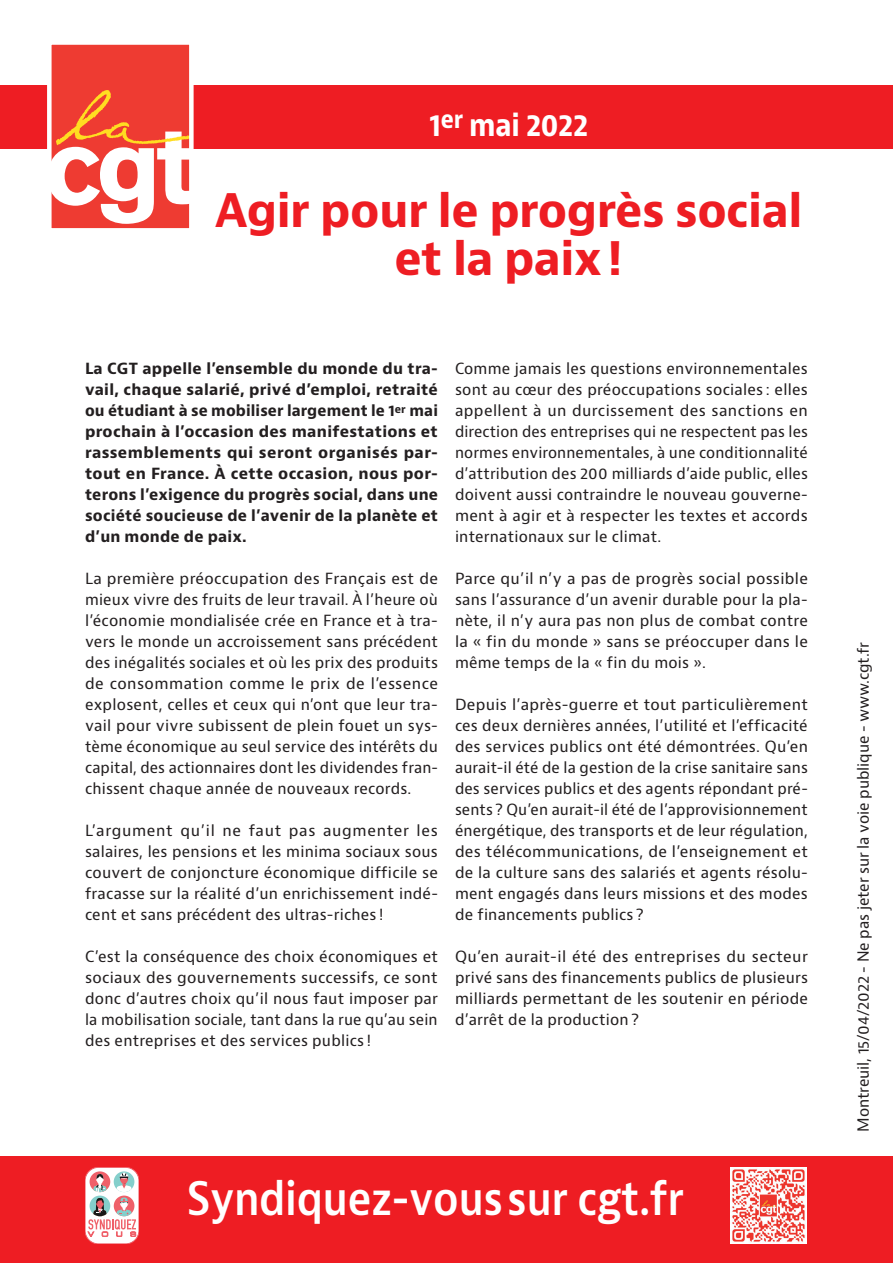
<style>
.page{position:relative;width:893px;height:1263px;background:#fff}
.page>*{position:absolute;margin:0;border:0;box-sizing:border-box;transform-origin:0 0}
.t1{font:700 45px/48px "Bernino Sans";letter-spacing:-.01em;color:#ee1d23;text-align:center}
.t2{font:600 45px "Bernina Sans";letter-spacing:-.01em;color:#fff;scale:.89 1}
.t3{font:700 30px "Bernino Sans";letter-spacing:-.015em;color:#fff;scale:.89 1}
.t4{font:15px/21px "Bernino Sans";letter-spacing:.015em;color:#231f20;text-align:justify}
.t5{font:700 15px/21px "Bernino Sans";letter-spacing:.015em;color:#231f20;text-align:justify}
.t6{font:15px "Bernino Sans";letter-spacing:-.005em;color:#231f20}
</style>
<div class="page">
<div style="left:0;top:85px;width:893px;height:64px;background:#ee1d23"></div>
<div style="left:49px;top:43px;width:142px;height:187px;background:#ee3b32"></div>
<svg style="left:52px;top:90px;width:137px;height:134px"></svg>
<div style="left:47px;top:40px;width:147px;height:193px;border:4px solid #fff"></div>
<div style="left:0;top:1157px;width:893px;height:106px;background:#ee1d23"></div>
<img style="left:730px;top:1167px;width:77px;height:77px">
<div style="left:85px;top:1167px;width:54px;height:77px;background:#fff;border-radius:13px"></div>
<div style="left:85px;top:1167px;width:54px;height:77px;border:1px solid #ef6069;border-radius:13px"></div>
<svg style="left:90px;top:1171px;width:20px;height:21px"></svg>
<svg style="left:114px;top:1171px;width:20px;height:21px"></svg>
<svg style="left:88px;top:1173px;width:48px;height:63px"></svg>
<h2 class="t3" style="left:429px;top:106px;width:180px">1<sup>er</sup> mai 2022</h2>
<h1 class="t1" style="left:215px;top:187px;width:589px">Agir pour le progrès social et la paix!</h1>
<p class="t5" style="left:85px;top:358px;width:355px">La CGT appelle l’ensemble du monde du tra&shy;vail, chaque salarié, privé d’emploi, retraité ou étudiant à se mobiliser largement le 1<sup>er</sup> mai prochain à l’occasion des manifestations et rassemblements qui seront organisés par&shy;tout en France. À cette occasion, nous por&shy;terons l’exigence du progrès social, dans une société soucieuse de l’avenir de la planète et d’un monde de paix.</p>
<p class="t4" style="left:85px;top:568px;width:355px">La première préoccupation des Français est de mieux vivre des fruits de leur travail. À l’heure où l’économie mondialisée crée en France et à tra&shy;vers le monde un accroissement sans précédent des inégalités sociales et où les prix des produits de consommation comme le prix de l’essence explosent, celles et ceux qui n’ont que leur tra&shy;vail pour vivre subissent de plein fouet un sys&shy;tème économique au seul service des intérêts du capital, des actionnaires dont les dividendes fran&shy;chissent chaque année de nouveaux records.</p>
<p class="t4" style="left:85px;top:820px;width:355px">L’argument qu’il ne faut pas augmenter les salaires, les pensions et les minima sociaux sous couvert de conjoncture économique difficile se fracasse sur la réalité d’un enrichissement indé&shy;cent et sans précédent des ultras-riches !</p>
<p class="t4" style="left:85px;top:946px;width:355px">C’est la conséquence des choix économiques et sociaux des gouvernements successifs, ce sont donc d’autres choix qu’il nous faut imposer par la mobilisation sociale, tant dans la rue qu’au sein des entreprises et des services publics !</p>
<p class="t4" style="left:455px;top:358px;width:354px">Comme jamais les questions environnementales sont au cœur des préoccupations sociales : elles appellent à un durcissement des sanctions en direction des entreprises qui ne respectent pas les normes environnementales, à une conditionnalité d’attribution des 200 milliards d’aide public, elles doivent aussi contraindre le nouveau gouverne&shy;ment à agir et à respecter les textes et accords internationaux sur le climat.</p>
<p class="t4" style="left:455px;top:568px;width:355px">Parce qu’il n’y a pas de progrès social possible sans l’assurance d’un avenir durable pour la pla&shy;nète, il n’y aura pas non plus de combat contre la « fin du monde » sans se préoccuper dans le même temps de la « fin du mois ».</p>
<p class="t4" style="left:455px;top:694px;width:354px">Depuis l’après-guerre et tout particulièrement ces deux dernières années, l’utilité et l’efficacité des services publics ont été démontrées. Qu’en aurait-il été de la gestion de la crise sanitaire sans des services publics et des agents répondant pré&shy;sents ? Qu’en aurait-il été de l’approvisionnement énergétique, des transports et de leur régulation, des télécommunications, de l’enseignement et de la culture sans des salariés et agents résolu&shy;ment engagés dans leurs missions et des modes de financements publics ?</p>
<p class="t4" style="left:455px;top:946px;width:355px">Qu’en aurait-il été des entreprises du secteur privé sans des financements publics de plusieurs milliards permettant de les soutenir en période d’arrêt de la production ?</p>
<h1 class="t2" style="left:187px;top:1169px;width:560px">Syndiquez-voussur cgt.fr</h1>
<p class="t6" style="left:854px;top:1132px;width:491px;rotate:-90deg">Montreuil, 15/04/2022 - Ne pas jeter sur la voie publique - www.cgt.fr</p>
</div>
